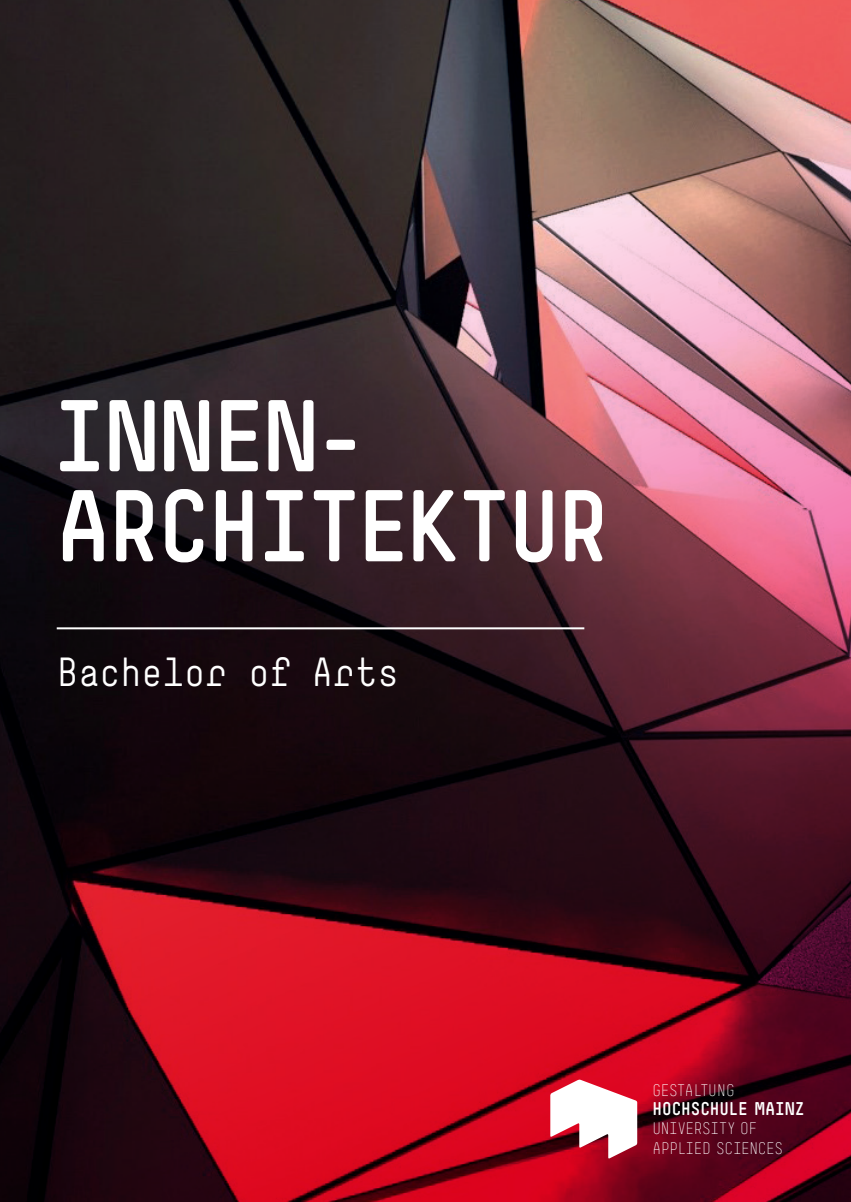
<style>
.page{position:relative;width:851px;height:1202px;background:#fff}
.page>*{position:absolute;margin:0;border:0;box-sizing:border-box;transform-origin:0 0}
.t1{font:700 100px/90px "Simple Std";letter-spacing:-.025em;color:#fff}
.t2{font:40px "Simple Std";letter-spacing:.005em;color:#fff}
.t3{font:700 18.2px "Simple Std";color:#fff}
.t4{font:300 16.4px/19.2px "Simple Std";letter-spacing:-.025em;color:#fff}
</style>
<div class="page">
<img style="left:0;top:0;width:850px;height:1202px">
<svg style="left:550px;top:1080px;width:87px;height:78px"></svg>
<hr style="left:57px;top:627px;width:527px;height:2px;background:#fff">
<h1 class="t1" style="left:53px;top:391px;width:557px">INNEN-<br>ARCHITEKTUR</h1>
<h2 class="t2" style="left:57px;top:650px;width:343px">Bachelor of Arts</h2>
<p class="t4" style="left:652px;top:1081px;width:84px">GESTALTUNG</p>
<p class="t3" style="left:652px;top:1098px;width:153px">HOCHSCHULE MAINZ</p>
<p class="t4" style="left:652px;top:1119px;width:132px">UNIVERSITY OF<br>APPLIED SCIENCES</p>
</div>
